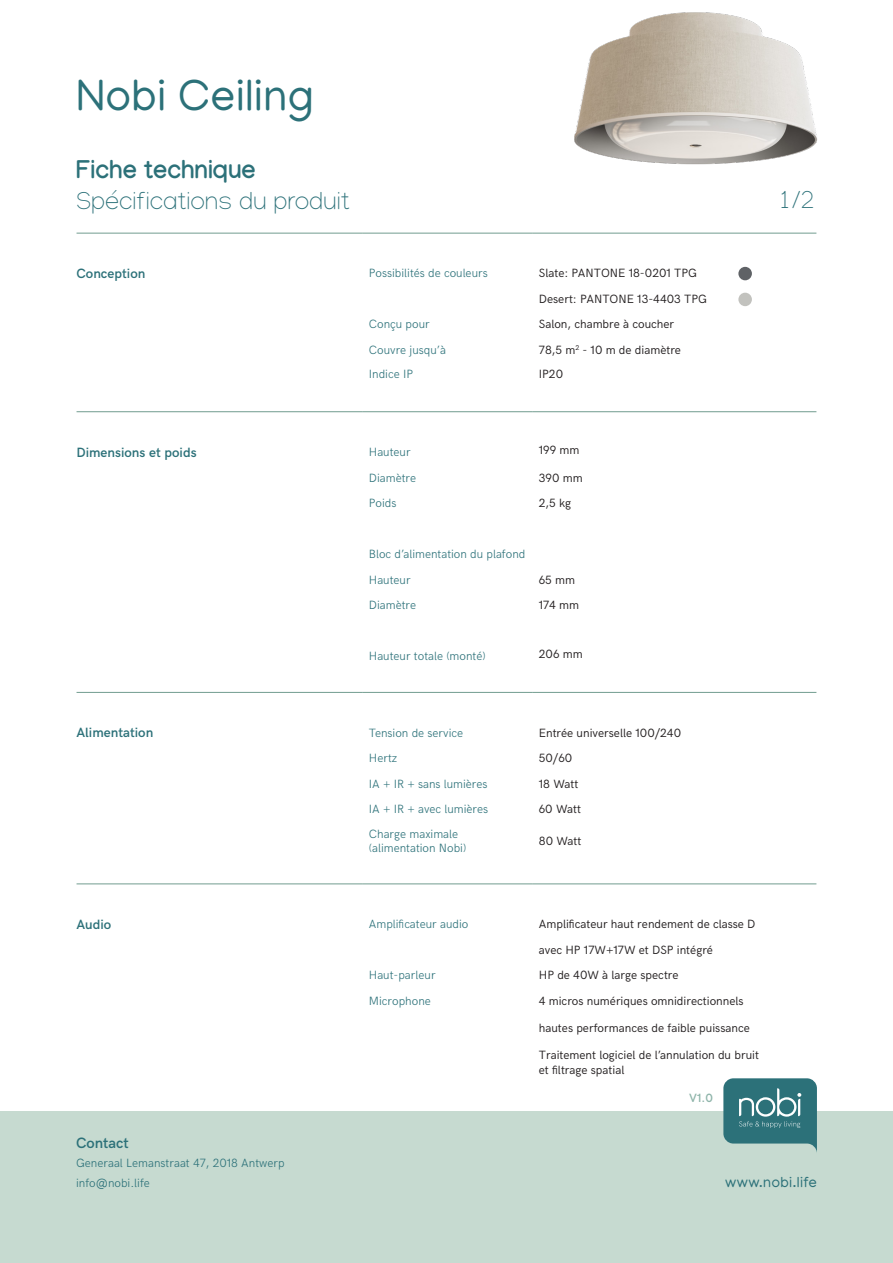
<style>
.page{position:relative;width:893px;height:1263px;background:#fff}
.page>*{position:absolute;margin:0;border:0;box-sizing:border-box;transform-origin:0 0}
.t1{font:45px "Manjari";color:#2c7179}
.t2{font:100 25.5px "Manjari";color:#2c7179}
.t3{font:700 25.5px "Manjari";color:#2c7179}
.t4{font:15px "Manjari";letter-spacing:.015em;color:#2c7179}
.t5{font:600 15px "HK Grotesk";color:#2c7179}
.t6{font:600 13.5px "HK Grotesk";color:#2c7179}
.t7{font:12px "HK Grotesk";color:#231f20}
.t8{font:300 12px "HK Grotesk";color:#2c7179}
.t9{font:600 12px "HK Grotesk";color:#8fb5aa}
</style>
<div class="page">
<hr style="left:77px;top:233px;width:286px;height:1px;background:#719c8f">
<hr style="left:363px;top:233px;width:170px;height:1px;background:#719c8f">
<hr style="left:533px;top:233px;width:283px;height:1px;background:#719c8f">
<hr style="left:77px;top:411px;width:286px;height:1px;background:#719c8f">
<hr style="left:363px;top:411px;width:170px;height:1px;background:#719c8f">
<hr style="left:533px;top:411px;width:283px;height:1px;background:#719c8f">
<hr style="left:77px;top:692px;width:286px;height:1px;background:#719c8f">
<hr style="left:363px;top:692px;width:170px;height:1px;background:#719c8f">
<hr style="left:533px;top:692px;width:283px;height:1px;background:#719c8f">
<hr style="left:77px;top:884px;width:286px;height:1px;background:#719c8f">
<hr style="left:363px;top:884px;width:170px;height:1px;background:#719c8f">
<hr style="left:533px;top:884px;width:283px;height:1px;background:#719c8f">
<div style="left:0;top:1111px;width:893px;height:152px;background:#c6dad0"></div>
<img style="left:574px;top:12px;width:244px;height:153px">
<svg style="left:723px;top:1078px;width:94px;height:74px;background:#4f898e"></svg>
<div style="left:738px;top:267px;width:14px;height:13px;background:#5f6266;border-radius:50%"></div>
<div style="left:738px;top:293px;width:14px;height:13px;background:#c2c2be;border-radius:50%"></div>
<p class="t1" style="left:76px;top:68px;width:239px">Nobi Ceiling</p>
<p class="t3" style="left:76px;top:155px;width:181px">Fiche technique</p>
<p class="t2" style="left:76px;top:185px;width:275px">Spécifications du produit</p>
<p class="t2" style="left:777px;top:184px;width:39px">1/2</p>
<p class="t6" style="left:77px;top:263px;width:70px">Conception</p>
<p class="t8" style="left:369px;top:264px;width:120px">Possibilités de couleurs</p>
<p class="t7" style="left:539px;top:264px;width:160px">Slate: PANTONE 18-0201 TPG</p>
<p class="t7" style="left:539px;top:290px;width:170px">Desert: PANTONE 13-4403 TPG</p>
<p class="t8" style="left:369px;top:315px;width:62px">Conçu pour</p>
<p class="t7" style="left:539px;top:315px;width:137px">Salon, chambre à coucher</p>
<p class="t8" style="left:369px;top:341px;width:79px">Couvre jusqu’à</p>
<p class="t7" style="left:539px;top:341px;width:144px">78,5 m<sup>2</sup> - 10 m de diamètre</p>
<p class="t8" style="left:369px;top:364px;width:46px">Indice IP</p>
<p class="t7" style="left:539px;top:364px;width:26px">IP20</p>
<p class="t6" style="left:77px;top:442px;width:122px">Dimensions et poids</p>
<p class="t8" style="left:369px;top:443px;width:43px">Hauteur</p>
<p class="t7" style="left:539px;top:441px;width:42px">199 mm</p>
<p class="t8" style="left:369px;top:468px;width:49px">Diamètre</p>
<p class="t7" style="left:539px;top:468px;width:45px">390 mm</p>
<p class="t8" style="left:369px;top:494px;width:29px">Poids</p>
<p class="t7" style="left:539px;top:494px;width:34px">2,5 kg</p>
<p class="t8" style="left:369px;top:545px;width:158px">Bloc d’alimentation du plafond</p>
<p class="t8" style="left:369px;top:570px;width:43px">Hauteur</p>
<p class="t7" style="left:539px;top:570px;width:38px">65 mm</p>
<p class="t8" style="left:369px;top:596px;width:49px">Diamètre</p>
<p class="t7" style="left:539px;top:596px;width:42px">174 mm</p>
<p class="t8" style="left:369px;top:647px;width:118px">Hauteur totale (monté)</p>
<p class="t7" style="left:539px;top:645px;width:45px">206 mm</p>
<p class="t6" style="left:77px;top:723px;width:78px">Alimentation</p>
<p class="t8" style="left:369px;top:723px;width:96px">Tension de service</p>
<p class="t7" style="left:539px;top:723px;width:144px">Entrée universelle 100/240</p>
<p class="t8" style="left:369px;top:749px;width:30px">Hertz</p>
<p class="t7" style="left:539px;top:749px;width:35px">50/60</p>
<p class="t8" style="left:369px;top:774px;width:120px">IA + IR + sans lumières</p>
<p class="t7" style="left:539px;top:774px;width:41px">18 Watt</p>
<p class="t8" style="left:369px;top:800px;width:121px">IA + IR + avec lumières</p>
<p class="t7" style="left:539px;top:800px;width:44px">60 Watt</p>
<p class="t8" style="left:369px;top:825px;width:91px">Charge maximale</p>
<p class="t8" style="left:369px;top:839px;width:99px">(alimentation Nobi)</p>
<p class="t7" style="left:539px;top:832px;width:44px">80 Watt</p>
<p class="t6" style="left:77px;top:914px;width:36px">Audio</p>
<p class="t8" style="left:369px;top:915px;width:101px">Amplificateur audio</p>
<p class="t7" style="left:539px;top:915px;width:218px">Amplificateur haut rendement de classe D</p>
<p class="t7" style="left:539px;top:940px;width:176px">avec HP 17W+17W et DSP intégré</p>
<p class="t8" style="left:369px;top:966px;width:68px">Haut-parleur</p>
<p class="t7" style="left:539px;top:966px;width:141px">HP de 40W à large spectre</p>
<p class="t8" style="left:369px;top:991px;width:64px">Microphone</p>
<p class="t7" style="left:539px;top:991px;width:206px">4 micros numériques omnidirectionnels</p>
<p class="t7" style="left:539px;top:1019px;width:212px">hautes performances de faible puissance</p>
<p class="t7" style="left:539px;top:1046px;width:222px">Traitement logiciel de l’annulation du bruit</p>
<p class="t7" style="left:539px;top:1061px;width:87px">et filtrage spatial</p>
<p class="t5" style="left:76px;top:1131px;width:54px">Contact</p>
<p class="t8" style="left:76px;top:1154px;width:210px">Generaal Lemanstraat 47, 2018 Antwerp</p>
<p class="t8" style="left:76px;top:1173px;width:75px">info@nobi.life</p>
<p class="t9" style="left:689px;top:1089px;width:25px">V1.0</p>
<p class="t4" style="left:725px;top:1173px;width:93px">www.nobi.life</p>
</div>
